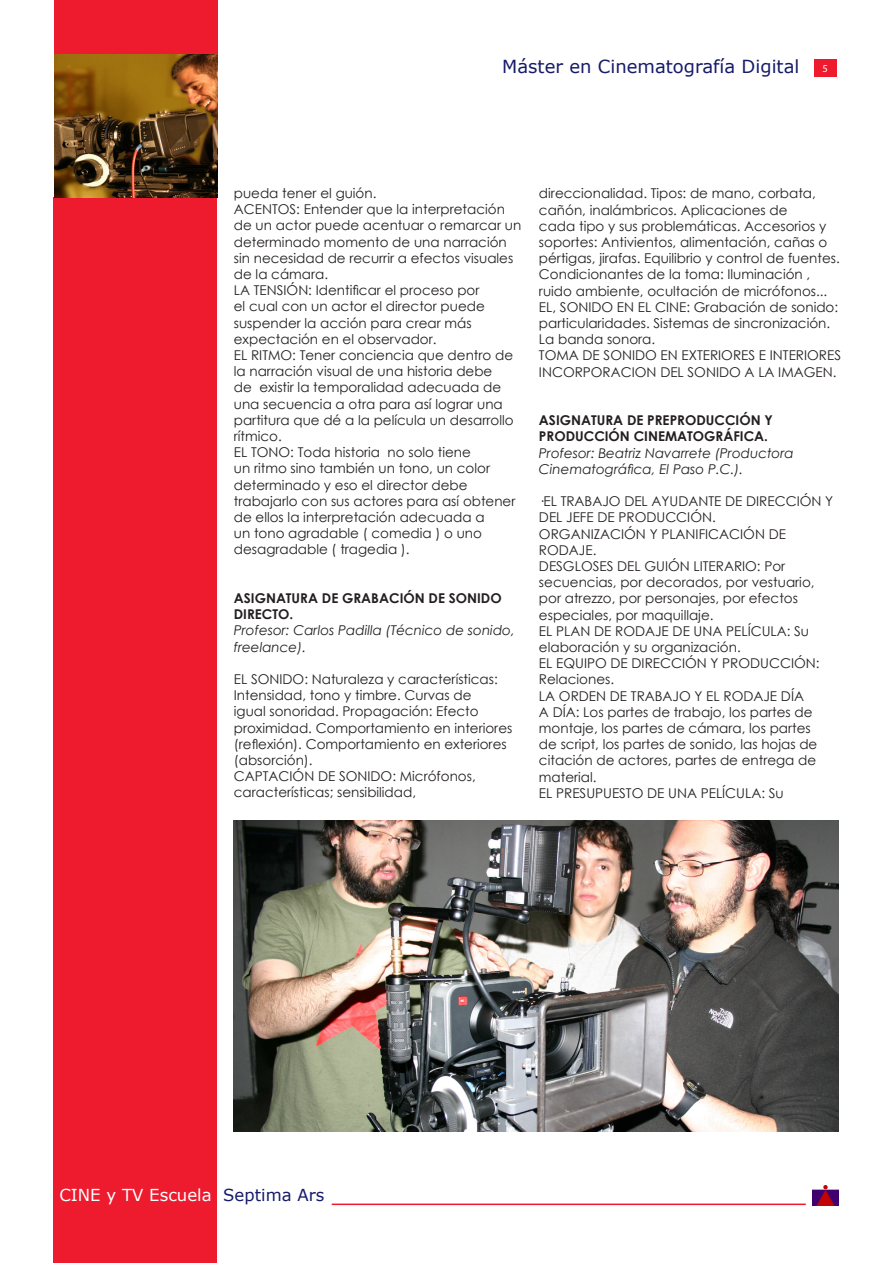
<style>
.page{position:relative;width:893px;height:1263px;background:#fff}
.page>*{position:absolute;margin:0;border:0;box-sizing:border-box;transform-origin:0 0}
.t1{font:18px "Verdana";color:#171b69}
.t2{font:16.5px "Verdana";color:#fff}
.t3{font:13.5px/16.2px "Century Gothic";color:#231f20}
.t4{font:italic 13.5px/16.2px "Century Gothic";color:#231f20}
.t5{font:700 13.5px/16.2px "Century Gothic";color:#231f20}
.t6{font:10.5px "Myriad Pro";color:#fff}
.s1{color:#171b69}
</style>
<div class="page">
<div style="left:54px;top:198px;width:163px;height:1065px;background:#ee1a2e"></div>
<div style="left:814px;top:59px;width:23px;height:18px;background:#ee1a2e"></div>
<div style="left:54px;top:0;width:163px;height:54px;background:#ee1a2e"></div>
<hr style="left:332px;top:1203px;width:474px;height:2px;background:#ee1a2e">
<img style="left:812px;top:1185px;width:27px;height:21px">
<img style="left:54px;top:54px;width:163px;height:143px">
<img style="left:234px;top:820px;width:605px;height:311px">
<h1 class="t1" style="left:502px;top:54px;width:299px">Máster en Cinematografía Digital</h1>
<p class="t6" style="left:823px;top:62px;width:7px">5</p>
<p class="t3" style="left:234px;top:185px;width:144px">pueda tener el guión.</p>
<p class="t3" style="left:234px;top:201px;width:289px">ACENTOS: Entender que la interpretación de un actor puede acentuar o remarcar un determinado momento de una narración sin necesidad de recurrir a efectos visuales de la cámara.</p>
<p class="t3" style="left:234px;top:282px;width:252px">LA TENSIÓN: Identificar el proceso por el cual con un actor el director puede suspender la acción para crear más expectación en el observador.</p>
<p class="t3" style="left:234px;top:347px;width:281px">EL RITMO: Tener conciencia que dentro de la narración visual de una historia debe de existir la temporalidad adecuada de una secuencia a otra para así lograr una partitura que dé a la película un desarrollo rítmico.</p>
<p class="t3" style="left:234px;top:444px;width:283px">EL TONO: Toda historia no solo tiene<br>un ritmo sino también un tono, un color determinado y eso el director debe trabajarlo con sus actores para así obtener de ellos la interpretación adecuada a<br>un tono agradable ( comedia ) o uno desagradable ( tragedia ).</p>
<p class="t5" style="left:234px;top:589px;width:269px">ASIGNATURA DE GRABACIÓN DE SONIDO<br>DIRECTO.</p>
<p class="t4" style="left:234px;top:622px;width:282px">Profesor: Carlos Padilla (Técnico de sonido, freelance).</p>
<p class="t3" style="left:234px;top:671px;width:280px">EL SONIDO: Naturaleza y características:<br>Intensidad, tono y timbre. Curvas de<br>igual sonoridad. Propagación: Efecto proximidad. Comportamiento en interiores (reflexión). Comportamiento en exteriores (absorción).</p>
<p class="t3" style="left:234px;top:768px;width:243px">CAPTACIÓN DE SONIDO: Micrófonos, características; sensibilidad,</p>
<p class="t3" style="left:539px;top:185px;width:302px">direccionalidad. Tipos: de mano, corbata, cañón, inalámbricos. Aplicaciones de<br>cada tipo y sus problemáticas. Accesorios y soportes: Antivientos, alimentación, cañas o pértigas, jirafas. Equilibrio y control de fuentes.<br>Condicionantes de la toma: Iluminación , ruido ambiente, ocultación de micrófonos...</p>
<p class="t3" style="left:539px;top:298px;width:301px">EL, SONIDO EN EL CINE: Grabación de sonido: particularidades. Sistemas de sincronización.<br>La banda sonora.</p>
<p class="t3" style="left:539px;top:347px;width:304px">TOMA DE SONIDO EN EXTERIORES E INTERIORES<br>INCORPORACION DEL SONIDO A LA IMAGEN.</p>
<p class="t5" style="left:539px;top:411px;width:235px">ASIGNATURA DE PREPRODUCCIÓN Y<br>PRODUCCIÓN CINEMATOGRÁFICA.</p>
<p class="t4" style="left:539px;top:444px;width:256px">Profesor: Beatriz Navarrete (Productora<br>Cinematográfica, El Paso P.C.).</p>
<p class="t3" style="left:539px;top:493px;width:296px">·EL TRABAJO DEL AYUDANTE DE DIRECCIÓN Y<br>DEL JEFE DE PRODUCCIÓN.</p>
<p class="t3" style="left:539px;top:525px;width:249px">ORGANIZACIÓN Y PLANIFICACIÓN DE<br>RODAJE.</p>
<p class="t3" style="left:539px;top:558px;width:277px">DESGLOSES DEL GUIÓN LITERARIO: Por secuencias, por decorados, por vestuario, por atrezzo, por personajes, por efectos especiales, por maquillaje.</p>
<p class="t3" style="left:539px;top:622px;width:272px">EL PLAN DE RODAJE DE UNA PELÍCULA: Su elaboración y su organización.</p>
<p class="t3" style="left:539px;top:655px;width:282px">EL EQUIPO DE DIRECCIÓN Y PRODUCCIÓN:<br>Relaciones.</p>
<p class="t3" style="left:539px;top:687px;width:280px">LA ORDEN DE TRABAJO Y EL RODAJE DÍA A DÍA: Los partes de trabajo, los partes de montaje, los partes de cámara, los partes de script, los partes de sonido, las hojas de citación de actores, partes de entrega de material.</p>
<p class="t3" style="left:539px;top:784px;width:246px">EL PRESUPUESTO DE UNA PELÍCULA: Su</p>
<p class="t2" style="left:59px;top:1184px;width:266px">CINE y TV Escuela <span class="s1">Septima Ars</span></p>
</div>
